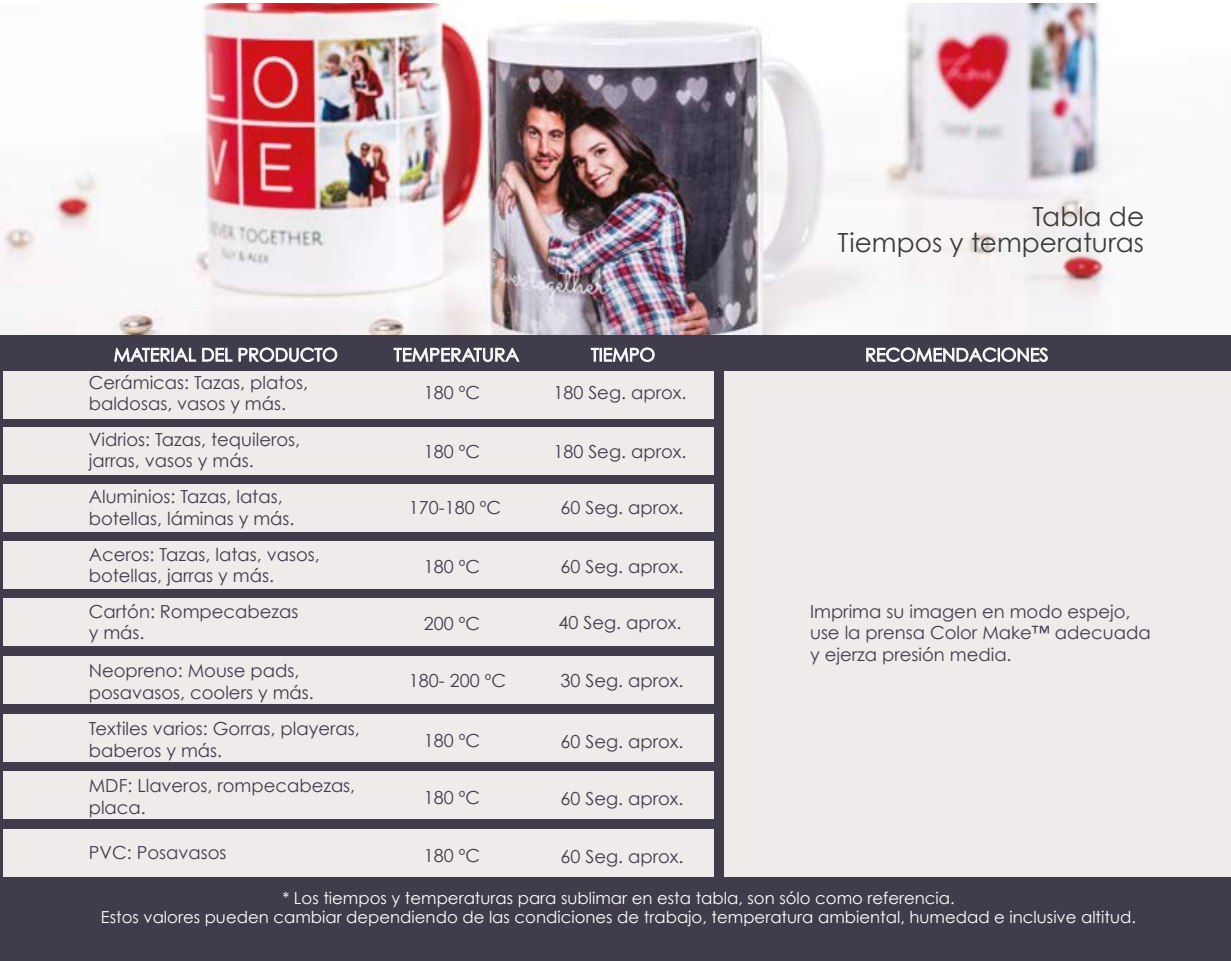
<style>
.page{position:relative;width:1231px;height:961px;background:#fff}
.page>*{position:absolute;margin:0;border:0;box-sizing:border-box;transform-origin:0 0}
.t1{font:26.4px/25.5px "Century Gothic";color:#3c3c3b;text-align:right}
.t2{font:18px/21.6px "Century Gothic";color:#403c4c}
.t3{font:18px "Century Gothic";color:#fff}
.t4{font:18px "Century Gothic";color:#fff;scale:1.04 1}
.t5{font:16.5px/19.5px "Century Gothic";color:#fff;text-align:center}
</style>
<div class="page">
<img style="left:1px;top:3px;width:1112px;height:332px">
<div style="left:0;top:335px;width:1231px;height:625px;background:#403c4c"></div>
<svg style="left:114px;top:347px;width:82px;height:15px"></svg>
<svg style="left:202px;top:347px;width:135px;height:15px"></svg>
<svg style="left:393px;top:347px;width:127px;height:15px"></svg>
<svg style="left:590px;top:347px;width:65px;height:15px"></svg>
<svg style="left:866px;top:347px;width:182px;height:15px"></svg>
<div style="left:3px;top:371px;width:710px;height:47px;background:#efebeb"></div>
<div style="left:724px;top:371px;width:507px;height:506px;background:#efebeb"></div>
<div style="left:3px;top:427px;width:710px;height:47px;background:#efebeb"></div>
<div style="left:3px;top:484px;width:710px;height:47px;background:#efebeb"></div>
<div style="left:3px;top:541px;width:710px;height:47px;background:#efebeb"></div>
<div style="left:3px;top:598px;width:710px;height:47px;background:#efebeb"></div>
<div style="left:3px;top:657px;width:710px;height:47px;background:#efebeb"></div>
<div style="left:3px;top:715px;width:710px;height:47px;background:#efebeb"></div>
<div style="left:3px;top:772px;width:710px;height:47px;background:#efebeb"></div>
<div style="left:3px;top:830px;width:710px;height:47px;background:#efebeb"></div>
<h1 class="t1" style="left:837px;top:203px;width:308px">Tabla de<br>Tiempos y temperaturas</h1>
<p class="t3" style="left:114px;top:342px;width:226px">MATERIAL DEL PRODUCTO</p>
<p class="t4" style="left:394px;top:342px;width:122px">TEMPERATURA</p>
<p class="t3" style="left:591px;top:342px;width:66px">TIEMPO</p>
<p class="t3" style="left:865px;top:342px;width:185px">RECOMENDACIONES</p>
<p class="t2" style="left:89px;top:371px;width:221px">Cerámicas: Tazas, platos, baldosas, vasos y más.</p>
<p class="t2" style="left:424px;top:381px;width:58px">180 ºC</p>
<p class="t2" style="left:553px;top:381px;width:134px">180 Seg. aprox.</p>
<p class="t2" style="left:553px;top:440px;width:134px">180 Seg. aprox.</p>
<p class="t2" style="left:89px;top:428px;width:213px">Vidrios: Tazas, tequileros, jarras, vasos y más.</p>
<p class="t2" style="left:424px;top:440px;width:58px">180 ºC</p>
<p class="t2" style="left:89px;top:485px;width:207px">Aluminios: Tazas, latas, botellas, láminas y más.</p>
<p class="t2" style="left:409px;top:496px;width:94px">170-180 ºC</p>
<p class="t2" style="left:560px;top:496px;width:125px">60 Seg. aprox.</p>
<p class="t2" style="left:560px;top:555px;width:125px">60 Seg. aprox.</p>
<p class="t2" style="left:89px;top:543px;width:232px">Aceros: Tazas, latas, vasos, botellas, jarras y más.</p>
<p class="t2" style="left:424px;top:555px;width:58px">180 ºC</p>
<p class="t2" style="left:89px;top:600px;width:211px">Cartón: Rompecabezas y más.</p>
<p class="t2" style="left:424px;top:612px;width:58px">200 ºC</p>
<p class="t2" style="left:558px;top:611px;width:125px">40 Seg. aprox.</p>
<p class="t2" style="left:89px;top:659px;width:227px">Neopreno: Mouse pads, posavasos, coolers y más.</p>
<p class="t2" style="left:409px;top:669px;width:99px">180- 200 ºC</p>
<p class="t2" style="left:560px;top:669px;width:125px">30 Seg. aprox.</p>
<p class="t2" style="left:560px;top:730px;width:125px">60 Seg. aprox.</p>
<p class="t2" style="left:89px;top:717px;width:272px">Textiles varios: Gorras, playeras, baberos y más.</p>
<p class="t2" style="left:424px;top:729px;width:58px">180 ºC</p>
<p class="t2" style="left:89px;top:774px;width:268px">MDF: Llaveros, rompecabezas, placa.</p>
<p class="t2" style="left:424px;top:786px;width:58px">180 ºC</p>
<p class="t2" style="left:560px;top:787px;width:125px">60 Seg. aprox.</p>
<p class="t2" style="left:89px;top:841px;width:139px">PVC: Posavasos</p>
<p class="t2" style="left:560px;top:845px;width:125px">60 Seg. aprox.</p>
<p class="t2" style="left:424px;top:844px;width:58px">180 ºC</p>
<p class="t2" style="left:810px;top:600px;width:342px">Imprima su imagen en modo espejo, use la prensa Color Make™ adecuada y ejerza presión media.</p>
<p class="t5" style="left:101px;top:887px;width:1036px">* Los tiempos y temperaturas para sublimar en esta tabla, son sólo como referencia.<br>Estos valores pueden cambiar dependiendo de las condiciones de trabajo, temperatura ambiental, humedad e inclusive altitud.</p>
</div>
